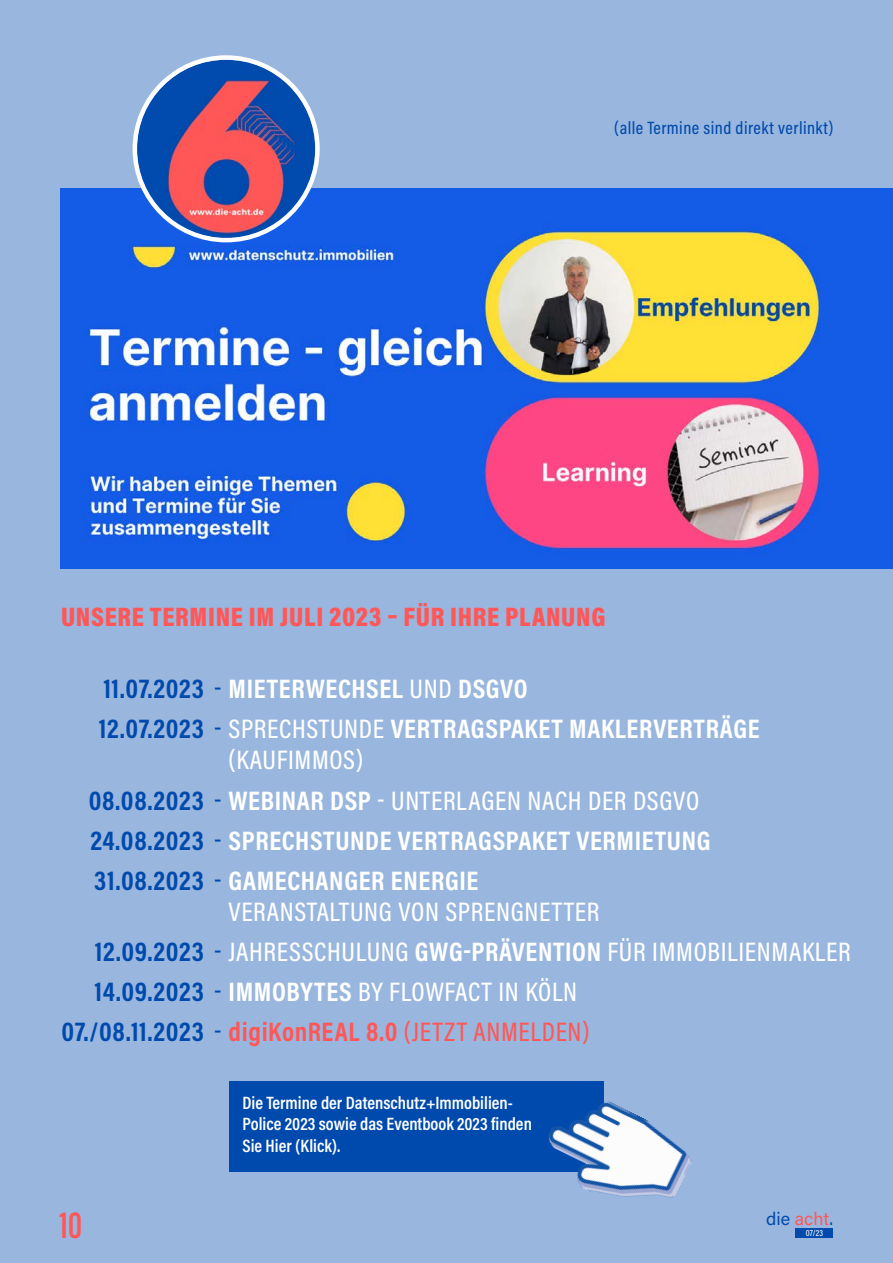
<style>
.page{position:relative;width:893px;height:1263px;background:#99b7de}
.page>*{position:absolute;margin:0;border:0;box-sizing:border-box;transform-origin:0 0}
.t1{font:600 39px "Acumin Pro Extra Cond";color:#ff5757}
.t2{font:500 27px/31.5px "Acumin Pro Cond";letter-spacing:.025em;color:#fff}
.t3{font:700 27px/31.5px "Acumin Pro Cond";letter-spacing:.025em;color:#fff}
.t4{font:500 27px "Acumin Pro Cond";letter-spacing:.025em;color:#ff5757}
.t5{font:900 27px "Acumin Pro Cond";letter-spacing:.025em;color:#ff5757}
.t6{font:600 18px/21.6px "Acumin Pro Cond";color:#fff}
.t7{font:500 18px "Acumin Pro Cond";letter-spacing:.025em;color:#004aad}
.t8{font:18px "Acumin Pro";color:#004aad}
.t9{font:500 9px "Acumin Pro Cond";color:#fff}
.s1{color:#004aad}
.s2{font-weight:500;color:#004aad}
.s3{font-weight:500}
.s4{font-weight:700;color:#004aad}
.s5{font-weight:700}
.s6{color:#ff5757}
</style>
<div class="page">
<img style="left:60px;top:189px;width:833px;height:379px">
<svg style="left:133px;top:55px;width:187px;height:187px;background:#726aa5"></svg>
<div style="left:795px;top:1228px;width:37px;height:10px;background:#004aad"></div>
<div style="left:229px;top:1082px;width:374px;height:90px;background:#004aad"></div>
<img style="left:548px;top:1084px;width:144px;height:114px">
<p class="t7" style="left:614px;top:118px;width:221px">(alle Termine sind direkt verlinkt)</p>
<p class="t5" style="left:61px;top:601px;width:546px">UNSERE TERMINE IM JULI 2023 – FÜR IHRE PLANUNG</p>
<p class="t3" style="left:103px;top:675px;width:426px"><span class="s1">11.07.2023</span> <span class="s2">-</span> MIETERWECHSEL <span class="s3">UND</span> DSGVO</p>
<p class="t3" style="left:229px;top:715px;width:533px;text-indent:-130px"><span class="s1">12.07.2023</span> <span class="s2">-</span> <span class="s3">SPRECHSTUNDE</span> VERTRAGSPAKET MAKLERVERTRÄGE <span class="s3">(KAUFIMMOS)</span></p>
<p class="t2" style="left:89px;top:784px;width:612px"><span class="s4">08.08.2023</span> <span class="s1">-</span> <span class="s5">WEBINAR DSP</span> - UNTERLAGEN NACH DER DSGVO</p>
<p class="t3" style="left:90px;top:827px;width:622px"><span class="s1">24.08.2023</span> <span class="s2">-</span> SPRECHSTUNDE VERTRAGSPAKET VERMIETUNG</p>
<p class="t2" style="left:229px;top:864px;width:372px;text-indent:-134px"><span class="s4">31.08.2023</span> <span class="s1">-</span> <span class="s5">GAMECHANGER ENERGIE<br></span>VERANSTALTUNG VON SPRENGNETTER</p>
<p class="t2" style="left:95px;top:936px;width:757px"><span class="s4">12.09.2023</span> <span class="s1">-</span> JAHRESSCHULUNG <span class="s5">GWG-PRÄVENTION</span> FÜR IMMOBILIENMAKLER</p>
<p class="t2" style="left:95px;top:976px;width:484px"><span class="s4">14.09.2023</span> <span class="s1">-</span> <span class="s5">IMMOBYTES</span> BY FLOWFACT IN KÖLN</p>
<p class="t4" style="left:62px;top:1016px;width:530px"><span class="s4">07./08.11.2023</span> <span class="s1">-</span> <span class="s5">digiKonREAL 8.0</span> (JETZT ANMELDEN)</p>
<p class="t1" style="left:60px;top:1201px;width:24px">10</p>
<p class="t6" style="left:243px;top:1091px;width:272px">Die Termine der Datenschutz+Immobilien-</p>
<p class="t6" style="left:243px;top:1113px;width:291px">Police 2023 sowie das Eventbook 2023 finden<br>Sie Hier (Klick).</p>
<p class="t8" style="left:766px;top:1208px;width:68px">die <span class="s6">acht</span>.</p>
<p class="t9" style="left:806px;top:1227px;width:19px">07/23</p>
</div>
